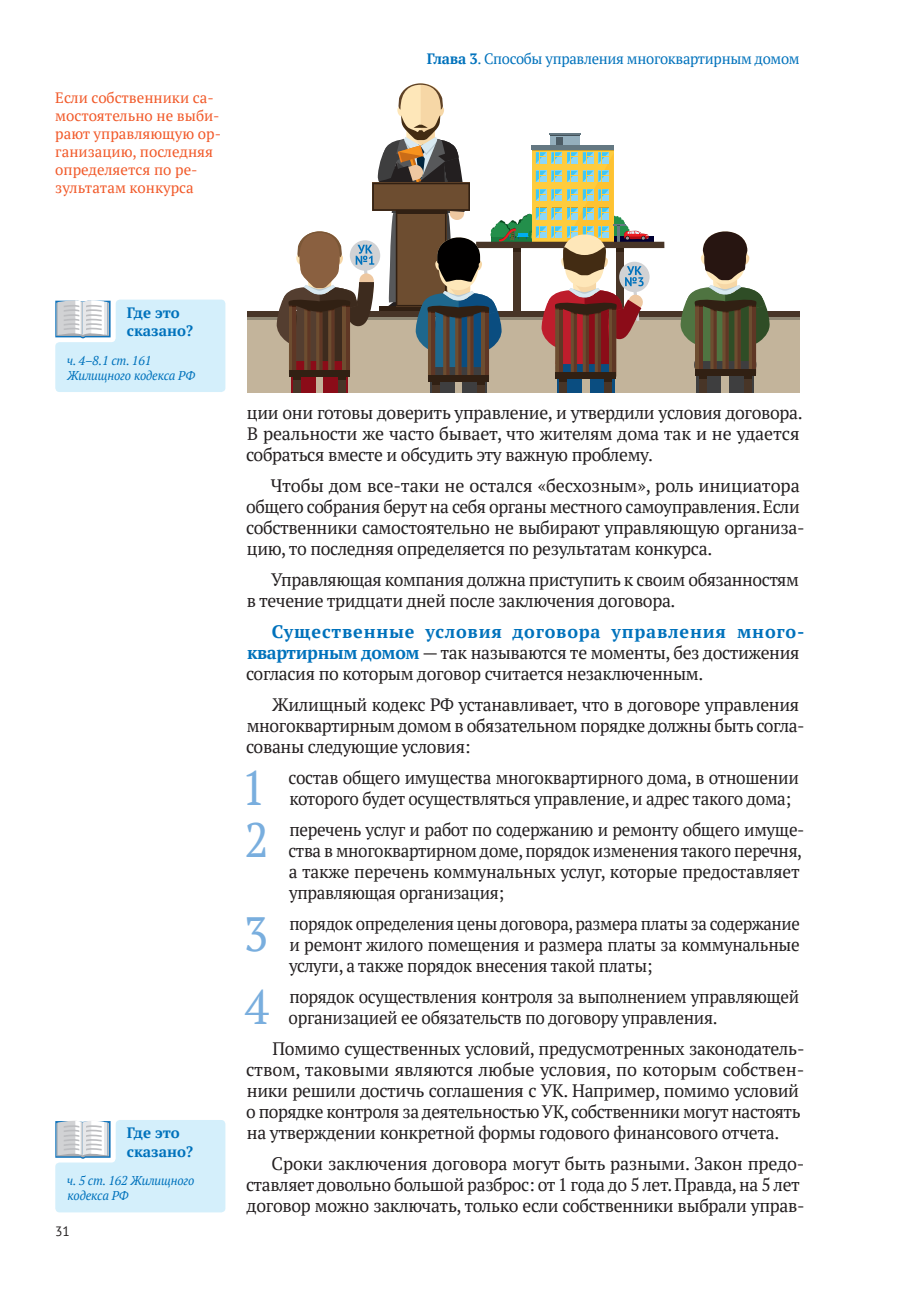
<style>
.page{position:relative;width:906px;height:1289px;background:#fff}
.page>*{position:absolute;margin:0;border:0;box-sizing:border-box;transform-origin:0 0}
.Нумерованный_список{font:48px "PT Serif";color:#79aede;scale:.95 1}
.Основной_текст{font:18px/21px "PT Serif";letter-spacing:-.02em;color:#231f20}
.Нумерованный_список-2{font:18px/21px "PT Serif";letter-spacing:-.02em;color:#231f20;scale:.95 1}
.Нумерованный_список-3{font:18px/21px "PT Serif";letter-spacing:-.02em;color:#231f20;text-align:justify;scale:.94 1}
.Подписи_к_картинкам{font:15px/18px "PT Serif";color:#f15929}
.t1{font:15px "PT Serif";letter-spacing:-.02em;color:#0072bc}
.Где_это_сказано{font:700 15px "PT Serif";color:#0072bc}
.t2{font:13.5px "PT Sans";color:#231f20}
.Сноски{font:italic 12.75px/15px "PT Serif";letter-spacing:-.01em;color:#0072bc}
.s1{font-weight:700}
.s2{font-weight:700;color:#0072bc}
</style>
<div class="page">
<svg style="left:649px;top:237px;width:4px;height:5px"></svg>
<div style="left:247px;top:311px;width:552px;height:81px;background:#c3b49b"></div>
<div style="left:476px;top:242px;width:188px;height:6px;background:#483527"></div>
<hr style="left:247px;top:317px;width:552px;height:2px;background:#908875">
<div style="left:247px;top:311px;width:552px;height:6px;background:#483527"></div>
<div style="left:697px;top:369px;width:24px;height:23px;background:#3e3e3f"></div>
<div style="left:729px;top:369px;width:25px;height:23px;background:#3e3e3f"></div>
<div style="left:699px;top:376px;width:8px;height:16px;background:#483527"></div>
<div style="left:744px;top:376px;width:8px;height:16px;background:#483527"></div>
<svg style="left:680px;top:231px;width:90px;height:148px"></svg>
<div style="left:557px;top:372px;width:25px;height:20px;background:#0a4d80"></div>
<div style="left:590px;top:372px;width:24px;height:20px;background:#0a4d80"></div>
<div style="left:559px;top:379px;width:8px;height:13px;background:#483527"></div>
<div style="left:604px;top:379px;width:8px;height:13px;background:#483527"></div>
<div style="left:430px;top:375px;width:24px;height:17px;background:#3e3e3f"></div>
<div style="left:462px;top:375px;width:25px;height:17px;background:#3e3e3f"></div>
<div style="left:432px;top:382px;width:8px;height:10px;background:#483527"></div>
<div style="left:477px;top:382px;width:8px;height:10px;background:#483527"></div>
<div style="left:291px;top:369px;width:24px;height:23px;background:#8b0c18"></div>
<div style="left:323px;top:369px;width:25px;height:23px;background:#8b0c18"></div>
<div style="left:293px;top:376px;width:8px;height:16px;background:#483527"></div>
<div style="left:338px;top:376px;width:8px;height:16px;background:#483527"></div>
<svg style="left:276px;top:83px;width:373px;height:302px"></svg>
<svg style="left:55px;top:299px;width:170px;height:93px;background:#d3ebf6"></svg>
<svg style="left:55px;top:1120px;width:170px;height:92px;background:#d3ebf6"></svg>
<p class="Подписи_к_картинкам" style="left:55px;top:89px;width:167px">Если собственники са&shy;мостоятельно не выби&shy;рают управляющую ор&shy;ганизацию, последняя определяется по ре&shy;зультатам конкурса</p>
<p class="t1" style="left:427px;top:49px;width:374px"><span class="s1">Глава 3</span>. Способы управления многоквартирным домом</p>
<p class="Где_это_сказано" style="left:127px;top:303px;width:54px">Где это</p>
<p class="Где_это_сказано" style="left:127px;top:321px;width:68px">сказано?</p>
<p class="Сноски" style="left:67px;top:352px;width:129px">ч. 4–8.1 ст. 161<br>Жилищного кодекса РФ</p>
<p class="Где_это_сказано" style="left:127px;top:1123px;width:54px">Где это</p>
<p class="Где_это_сказано" style="left:127px;top:1141px;width:68px">сказано?</p>
<p class="Сноски" style="left:67px;top:1172px;width:129px">ч. 5 ст. 162 Жилищного кодекса РФ</p>
<p class="t2" style="left:55px;top:1222px;width:16px">31</p>
<p class="Основной_текст" style="left:246px;top:402px;width:558px">ции они готовы доверить управление, и утвердили условия договора.<br>В реальности же часто бывает, что жителям дома так и не удается собраться вместе и обсудить эту важную проблему.</p>
<p class="Основной_текст" style="left:246px;top:475px;width:560px;text-indent:25px">Чтобы дом все-таки не остался «бесхозным», роль инициатора общего собрания берут на себя органы местного самоуправления. Если собственники самостоятельно не выбирают управляющую организа&shy;цию, то последняя определяется по результатам конкурса.</p>
<p class="Основной_текст" style="left:247px;top:569px;width:553px;text-indent:24px">Управляющая компания должна приступить к своим обязанностям в течение тридцати дней после заключения договора.</p>
<p class="Основной_текст" style="left:246px;top:621px;width:560px;text-indent:26px"><span class="s2">Существенные условия договора управления много&shy;квартирным домом</span> — так называются те моменты, без достижения согласия по которым договор считается незаключенным.</p>
<p class="Основной_текст" style="left:246px;top:694px;width:560px;text-indent:26px">Жилищный кодекс РФ устанавливает, что в договоре управления многоквартирным домом в обязательном порядке должны быть согла&shy;сованы следующие условия:</p>
<p class="Нумерованный_список" style="left:241px;top:757px;width:27px">1</p>
<p class="Нумерованный_список-2" style="left:289px;top:767px;width:538px">состав общего имущества многоквартирного дома, в отношении которого будет осуществляться управление, и адрес такого дома;</p>
<p class="Нумерованный_список" style="left:244px;top:809px;width:27px">2</p>
<p class="Нумерованный_список-2" style="left:289px;top:819px;width:544px">перечень услуг и работ по содержанию и ремонту общего имуще&shy;ства в многоквартирном доме, порядок изменения такого перечня, а также перечень коммунальных услуг, которые предоставляет управляющая организация;</p>
<p class="Нумерованный_список" style="left:244px;top:903px;width:27px">3</p>
<p class="Нумерованный_список-3" style="left:289px;top:913px;width:545px">порядок определения цены договора, размера платы за содержание и ремонт жилого помещения и размера платы за коммунальные услуги, а также порядок внесения такой платы;</p>
<p class="Нумерованный_список" style="left:245px;top:976px;width:27px">4</p>
<p class="Нумерованный_список-2" style="left:289px;top:986px;width:539px">порядок осуществления контроля за выполнением управляющей организацией ее обязательств по договору управления.</p>
<p class="Основной_текст" style="left:246px;top:1038px;width:560px;text-indent:26px">Помимо существенных условий, предусмотренных законодатель&shy;ством, таковыми являются любые условия, по которым собствен&shy;ники решили достичь соглашения с УК. Например, помимо условий о порядке контроля за деятельностью УК, собственники могут настоять на утверждении конкретной формы годового финансового отчета.</p>
<p class="Основной_текст" style="left:246px;top:1153px;width:560px;text-indent:26px">Сроки заключения договора могут быть разными. Закон предо&shy;ставляет довольно большой разброс: от 1 года до 5 лет. Правда, на 5 лет договор можно заключать, только если собственники выбрали управ-</p>
</div>
